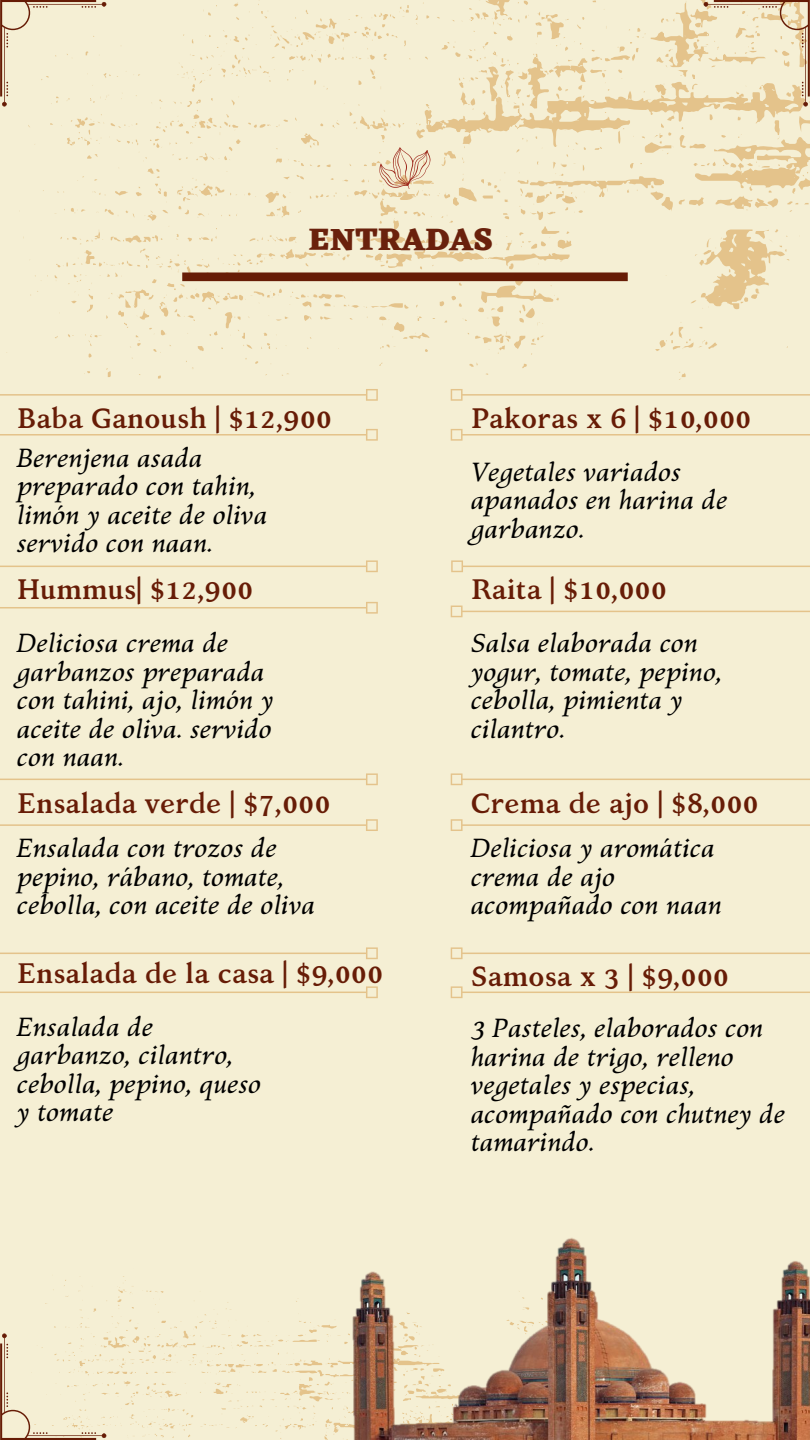
<style>
.page{position:relative;width:810px;height:1440px;background:#f5efd4}
.page>*{position:absolute;margin:0;border:0;box-sizing:border-box;transform-origin:0 0}
.t1{font:800 32px "Eczar";color:#6a210c}
.t2{font:700 28px "Kelvinch";color:#671c06}
.t3{font:italic 26px/28.5px "Kelvinch";color:#000}
</style>
<div class="page">
<svg style="left:6px;top:0;width:804px;height:379px"></svg>
<svg style="left:182px;top:272px;width:446px;height:9px;background:#6e2711"></svg>
<svg style="left:379px;top:147px;width:51px;height:41px"></svg>
<svg style="left:0;top:0;width:106px;height:106px"></svg>
<svg style="left:704px;top:0;width:106px;height:106px"></svg>
<svg style="left:0;top:1334px;width:317px;height:106px"></svg>
<img style="left:317px;top:1238px;width:493px;height:202px">
<svg style="left:0;top:389px;width:378px;height:12px"></svg>
<svg style="left:451px;top:389px;width:359px;height:12px"></svg>
<svg style="left:0;top:429px;width:378px;height:12px"></svg>
<svg style="left:451px;top:429px;width:359px;height:12px"></svg>
<svg style="left:0;top:560px;width:378px;height:12px"></svg>
<svg style="left:0;top:602px;width:378px;height:12px"></svg>
<svg style="left:0;top:773px;width:378px;height:12px"></svg>
<svg style="left:0;top:819px;width:378px;height:12px"></svg>
<svg style="left:0;top:947px;width:378px;height:12px"></svg>
<svg style="left:0;top:986px;width:378px;height:12px"></svg>
<svg style="left:451px;top:560px;width:359px;height:12px"></svg>
<svg style="left:451px;top:606px;width:359px;height:11px"></svg>
<svg style="left:451px;top:773px;width:359px;height:12px"></svg>
<svg style="left:451px;top:819px;width:359px;height:12px"></svg>
<svg style="left:451px;top:947px;width:359px;height:12px"></svg>
<svg style="left:451px;top:986px;width:359px;height:12px"></svg>
<p class="t1" style="left:309px;top:220px;width:186px">ENTRADAS</p>
<p class="t2" style="left:17px;top:399px;width:316px">Baba Ganoush | $12,900</p>
<p class="t3" style="left:17px;top:443px;width:252px">Berenjena asada preparado con tahin, limón y aceite de oliva servido con naan.</p>
<p class="t2" style="left:471px;top:399px;width:282px">Pakoras x 6 | $10,000</p>
<p class="t3" style="left:471px;top:457px;width:258px">Vegetales variados apanados en harina de garbanzo.</p>
<p class="t2" style="left:17px;top:570px;width:237px">Hummus| $12,900</p>
<p class="t2" style="left:471px;top:570px;width:197px">Raita | $10,000</p>
<p class="t3" style="left:17px;top:629px;width:258px">Deliciosa crema de garbanzos preparada con tahini, ajo, limón y</p>
<p class="t3" style="left:17px;top:714px;width:256px">aceite de oliva. servido con naan.</p>
<p class="t2" style="left:17px;top:784px;width:314px">Ensalada verde | $7,000</p>
<p class="t3" style="left:17px;top:834px;width:300px">Ensalada con trozos de pepino, rábano, tomate, cebolla, con aceite de oliva</p>
<p class="t2" style="left:17px;top:954px;width:367px">Ensalada de la casa | $9,000</p>
<p class="t3" style="left:17px;top:1012px;width:246px">Ensalada de garbanzo, cilantro, cebolla, pepino, queso y tomate</p>
<p class="t3" style="left:471px;top:629px;width:253px">Salsa elaborada con yogur, tomate, pepino, cebolla, pimienta y cilantro.</p>
<p class="t2" style="left:471px;top:784px;width:289px">Crema de ajo | $8,000</p>
<p class="t3" style="left:471px;top:834px;width:253px">Deliciosa y aromática crema de ajo acompañado con naan</p>
<p class="t2" style="left:471px;top:958px;width:259px">Samosa x 3 | $9,000</p>
<p class="t3" style="left:471px;top:1014px;width:316px">3 Pasteles, elaborados con harina de trigo, relleno vegetales y especias, acompañado con chutney de tamarindo.</p>
</div>
